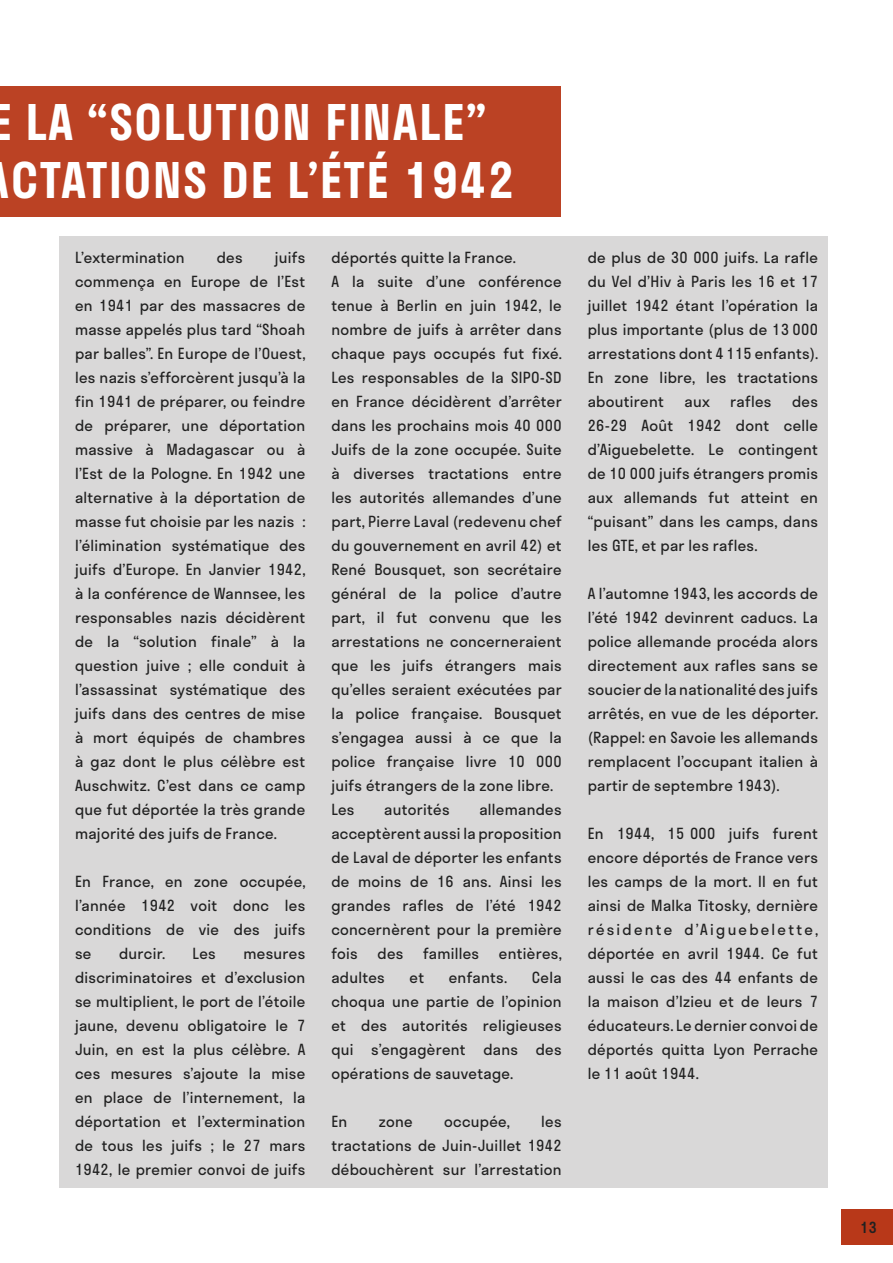
<style>
.page{position:relative;width:893px;height:1263px;background:#fff}
.page>*{position:absolute;margin:0;border:0;box-sizing:border-box;transform-origin:0 0}
.t1{font:600 48px/57.6px "Stratos";letter-spacing:.04em;color:#fff;text-align:center}
.t2{font:15px/24px "Stratos";letter-spacing:.02em;color:#212121;text-align:justify}
.t3{font:500 15px "Stratos";color:#212121}
</style>
<div class="page">
<div style="left:842px;top:1209px;width:51px;height:36px;background:#b83819"></div>
<div style="left:0;top:87px;width:561px;height:130px;background:#bb4224"></div>
<div style="left:59px;top:236px;width:768px;height:952px;background:#d9d8d8"></div>
<h1 class="t1" style="left:-11px;top:92px;width:527px">E LA “SOLUTION FINALE”<br>CTATIONS DE L’ÉTÉ 1942</h1>
<p class="t2" style="left:75px;top:245px;width:232px;text-indent:200px">juifs commença en Europe de l’Est en 1941 par des massacres de masse appelés plus tard “Shoah par balles”. En Europe de l’Ouest, les nazis s’efforcèrent jusqu’à la fin 1941 de préparer, ou feindre de préparer, une déportation massive à Madagascar ou à l’Est de la Pologne. En 1942 une alternative à la déportation de masse fut choisie par les nazis : l’élimination systématique des juifs d’Europe. En Janvier 1942, à la conférence de Wannsee, les responsables nazis décidèrent de la “solution finale” à la question juive ; elle conduit à l’assassinat systématique des juifs dans des centres de mise à mort équipés de chambres à gaz dont le plus célèbre est Auschwitz. C’est dans ce camp que fut déportée la très grande majorité des juifs de France.</p>
<p class="t2" style="left:75px;top:869px;width:232px">En France, en zone occupée, l’année 1942 voit donc les conditions de vie des juifs se</p>
<p class="t2" style="left:75px;top:245px;width:111px">L’extermination</p>
<p class="t2" style="left:217px;top:245px;width:27px">des</p>
<p class="t2" style="left:119px;top:941px;width:48px">durcir.</p>
<p class="t2" style="left:193px;top:941px;width:25px">Les</p>
<p class="t2" style="left:75px;top:941px;width:232px;text-indent:169px">mesures discriminatoires et d’exclusion se multiplient, le port de l’étoile jaune, devenu obligatoire le 7<br>Juin, en est la plus célèbre. A ces mesures s’ajoute la mise en place de l’internement, la déportation et l’extermination de tous les juifs ; le 27 mars 1942, le premier convoi de juifs</p>
<p class="t2" style="left:331px;top:245px;width:232px;text-align:left">déportés quitte la France.<br>A la suite d’une conférence tenue à Berlin en juin 1942, le nombre de juifs à arrêter dans chaque pays occupés fut fixé.<br>Les responsables de la SIPO-SD en France décidèrent d’arrêter dans les prochains mois 40 000<br>Juifs de la zone occupée. Suite à diverses tractations entre les autorités allemandes d’une part, Pierre Laval (redevenu chef du gouvernement en avril 42) et<br>René Bousquet, son secrétaire général de la police d’autre part, il fut convenu que les arrestations ne concerneraient que les juifs étrangers mais qu’elles seraient exécutées par la police française. Bousquet s’engagea aussi à ce que la police française livre 10 000 juifs étrangers de la zone libre.<br>Les</p>
<p class="t2" style="left:331px;top:797px;width:232px;text-indent:148px">allemandes acceptèrent aussi la proposition de Laval de déporter les enfants de moins de 16 ans. Ainsi les grandes rafles de l’été 1942 concernèrent pour la première fois</p>
<p class="t2" style="left:384px;top:797px;width:67px">autorités</p>
<p class="t2" style="left:377px;top:941px;width:27px">des</p>
<p class="t2" style="left:423px;top:941px;width:58px">familles</p>
<p class="t2" style="left:499px;top:941px;width:65px">entières,</p>
<p class="t2" style="left:331px;top:965px;width:55px">adultes</p>
<p class="t2" style="left:410px;top:965px;width:16px">et</p>
<p class="t2" style="left:449px;top:965px;width:60px">enfants.</p>
<p class="t2" style="left:331px;top:965px;width:232px;text-indent:200px">Cela choqua une partie de l’opinion et des autorités religieuses qui s’engagèrent dans des opérations de sauvetage.</p>
<p class="t2" style="left:331px;top:1109px;width:17px">En</p>
<p class="t2" style="left:379px;top:1109px;width:35px">zone</p>
<p class="t2" style="left:444px;top:1109px;width:67px">occupée,</p>
<p class="t2" style="left:331px;top:1109px;width:232px;text-indent:210px">les tractations de Juin-Juillet 1942 débouchèrent sur l’arrestation</p>
<p class="t2" style="left:588px;top:245px;width:232px">de plus de 30 000 juifs. La rafle du Vel d’Hiv à Paris les 16 et 17 juillet 1942 étant l’opération la plus importante (plus de 13 000 arrestations dont 4 115 enfants).<br>En zone libre, les tractations aboutirent</p>
<p class="t2" style="left:685px;top:389px;width:27px">aux</p>
<p class="t2" style="left:730px;top:389px;width:43px">rafles</p>
<p class="t2" style="left:588px;top:389px;width:232px;text-indent:204px">des 26-29 Août 1942 dont celle d’Aiguebelette. Le contingent de 10 000 juifs étrangers promis aux allemands fut atteint en “puisant” dans les camps, dans les GTE, et par les rafles.</p>
<p class="t2" style="left:588px;top:581px;width:232px">A l’automne 1943, les accords de l’été 1942 devinrent caducs. La police allemande procéda alors directement aux rafles sans se soucier de la nationalité des juifs arrêtés, en vue de les déporter. (Rappel: en Savoie les allemands remplacent l’occupant italien à partir de septembre 1943).</p>
<p class="t2" style="left:588px;top:821px;width:232px">En 1944, 15 000 juifs furent encore déportés de France vers les camps de la mort. Il en fut ainsi de Malka Titosky, dernière résidente d’Aiguebelette, déportée en avril 1944. Ce fut aussi le cas des 44 enfants de la maison d’Izieu et de leurs 7 éducateurs. Le dernier convoi de déportés quitta Lyon Perrache le 11 août 1944.</p>
<p class="t3" style="left:860px;top:1215px;width:18px">13</p>
</div>
